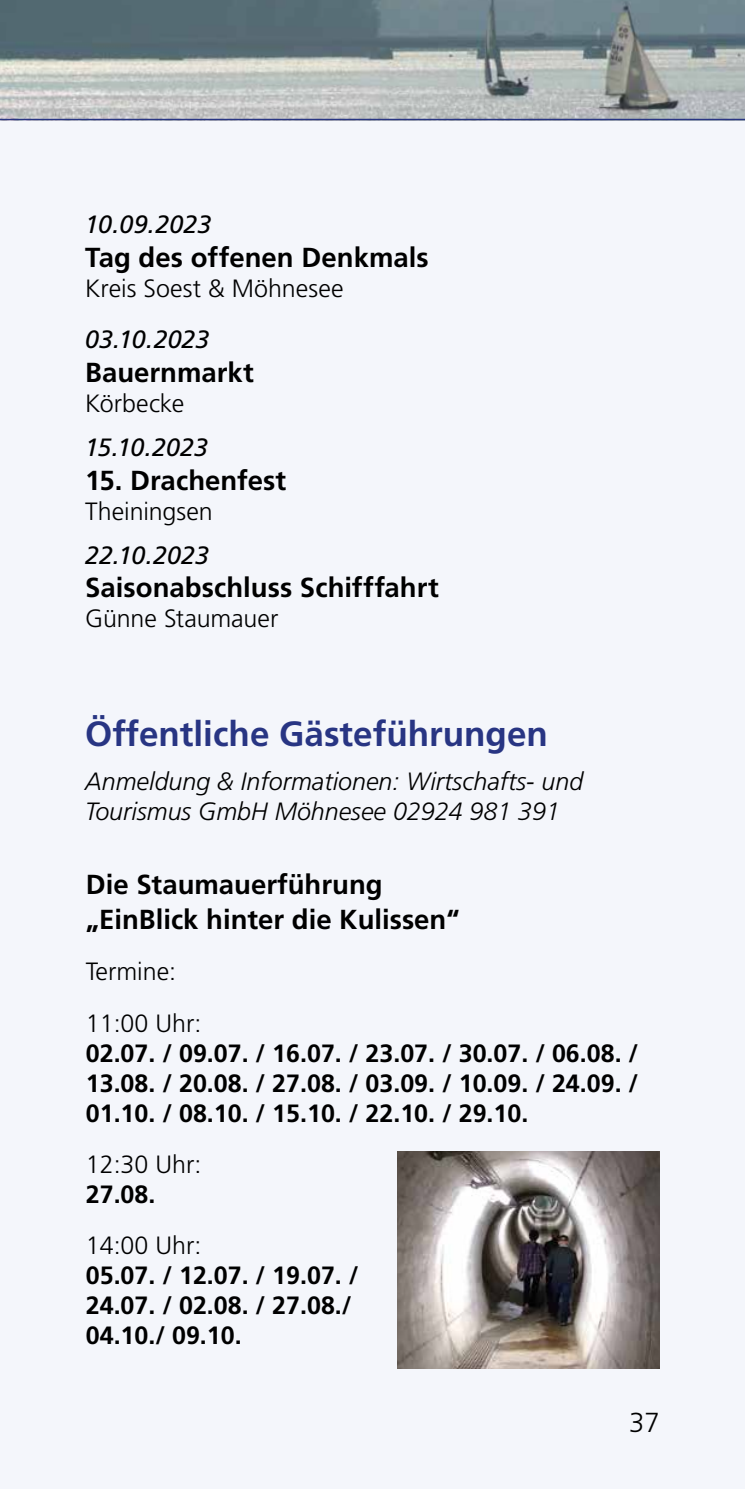
<style>
.page{position:relative;width:745px;height:1489px;background:#fff}
.page>*{position:absolute;margin:0;border:0;box-sizing:border-box;transform-origin:0 0}
.t1{font:700 35px "Frutiger LT Std";color:#283583}
.t2{font:700 27.5px/35px "Frutiger LT Std";color:#000}
.t3{font:300 27.5px "Frutiger LT Std";color:#000}
.t4{font:700 25px/30px "Frutiger LT Std";color:#000;text-align:justify}
.t5{font:300 25px/51.2px "Frutiger LT Std";color:#000}
.t6{font:italic 300 25px/30px "Frutiger LT Std";color:#000}
.t7{font:italic 25px "Frutiger LT Std";color:#000}
</style>
<div class="page">
<div style="left:0;top:118px;width:744px;height:1370px;background:#f4f6fb"></div>
<img style="left:397px;top:1151px;width:262px;height:217px">
<img style="left:0;top:0;width:744px;height:119px">
<hr style="left:0;top:119px;width:744px;height:1px;background:#283583">
<p class="t7" style="left:85px;top:210px;width:128px">10.09.2023</p>
<p class="t2" style="left:85px;top:240px;width:345px">Tag des offenen Denkmals</p>
<p class="t5" style="left:85px;top:263px;width:260px">Kreis Soest &amp; Möhnesee</p>
<p class="t7" style="left:85px;top:325px;width:126px">03.10.2023</p>
<p class="t2" style="left:85px;top:355px;width:170px">Bauernmarkt</p>
<p class="t5" style="left:85px;top:378px;width:101px">Körbecke</p>
<p class="t7" style="left:85px;top:432px;width:124px">15.10.2023</p>
<p class="t2" style="left:85px;top:462px;width:202px">15. Drachenfest</p>
<p class="t5" style="left:85px;top:485px;width:129px">Theiningsen</p>
<p class="t7" style="left:85px;top:540px;width:125px">22.10.2023</p>
<p class="t2" style="left:85px;top:570px;width:355px">Saisonabschluss Schifffahrt</p>
<p class="t5" style="left:85px;top:593px;width:195px">Günne Staumauer</p>
<h1 class="t1" style="left:85px;top:713px;width:464px">Öffentliche Gästeführungen</h1>
<p class="t6" style="left:85px;top:766px;width:499px">Anmeldung &amp; Informationen: Wirtschafts- und<br>Tourismus GmbH Möhnesee 02924 981 391</p>
<p class="t2" style="left:86px;top:867px;width:375px">Die Staumauerführung „EinBlick hinter die Kulissen“</p>
<p class="t5" style="left:86px;top:946px;width:117px">Termine:<br>11:00 Uhr:</p>
<p class="t4" style="left:86px;top:1037px;width:553px">02.07. / 09.07. / 16.07. / 23.07. / 30.07. / 06.08. / 13.08. / 20.08. / 27.08. / 03.09. / 10.09. / 24.09. / 01.10. / 08.10. / 15.10. / 22.10. / 29.10.</p>
<p class="t5" style="left:86px;top:1138px;width:117px">12:30 Uhr:</p>
<p class="t4" style="left:86px;top:1179px;width:71px">27.08.</p>
<p class="t5" style="left:86px;top:1220px;width:117px">14:00 Uhr:</p>
<p class="t4" style="left:86px;top:1260px;width:274px;text-align:left">05.07. / 12.07. / 19.07. /<br>24.07. / 02.08. / 27.08./<br>04.10./ 09.10.</p>
<p class="t3" style="left:628px;top:1406px;width:32px">37</p>
</div>
